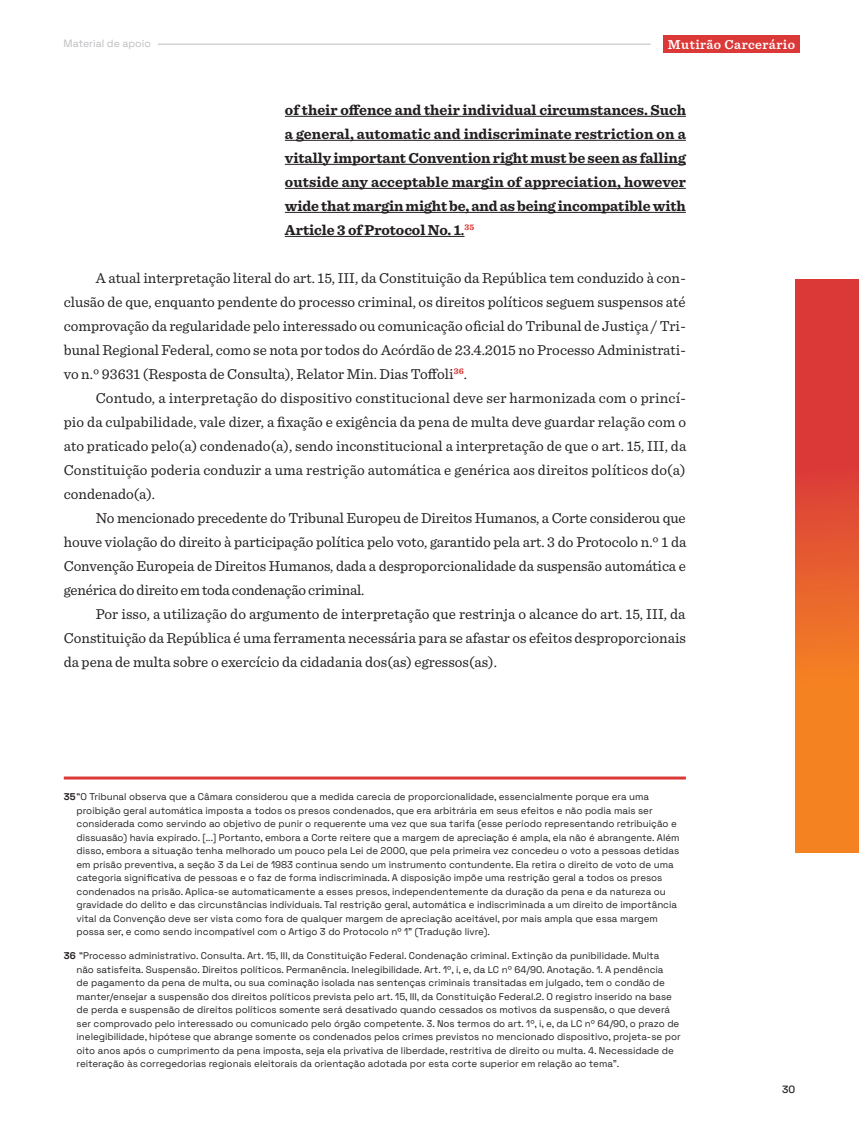
<style>
.page{position:relative;width:859px;height:1132px;background:#fff}
.page>*{position:absolute;margin:0;border:0;box-sizing:border-box;transform-origin:0 0}
._02_Texto_corrido_pa{font:15px/24px "Sentinel";color:#231f20;text-align:justify}
._000_notatxt{font:700 15px/24px "Sentinel";letter-spacing:-.01em;color:#231f20;text-align:justify}
.t1{font:600 13.5px "Sentinel";letter-spacing:.035em;color:#fff}
.t2{font:300 10.5px "Space Grotesk";color:#bcbdc0}
.t3{font:300 10.5px "Space Grotesk";color:#231f20}
._000_RODAPÉ{font:300 9.75px/13.5px "Space Grotesk";color:#231f20}
.s1{font-weight:600}
</style>
<div class="page">
<div style="left:663px;top:35px;width:137px;height:18px;background:#db3938"></div>
<hr style="left:158px;top:44px;width:493px;height:1px;background:#bcbdc0">
<svg style="left:795px;top:280px;width:64px;height:572px;background:#e75d2d"></svg>
<hr style="left:285px;top:116px;width:401px;height:1px;background:#231f20">
<hr style="left:285px;top:140px;width:401px;height:1px;background:#231f20">
<hr style="left:285px;top:164px;width:401px;height:1px;background:#231f20">
<hr style="left:285px;top:188px;width:401px;height:1px;background:#231f20">
<hr style="left:285px;top:212px;width:401px;height:1px;background:#231f20">
<hr style="left:285px;top:236px;width:180px;height:1px;background:#231f20">
<hr style="left:64px;top:776px;width:622px;height:3px;background:#db3938">
<p class="t2" style="left:64px;top:35px;width:89px">Material de apoio</p>
<h2 class="t1" style="left:668px;top:34px;width:129px">Mutirão Carcerário</h2>
<p class="_000_notatxt" style="left:285px;top:97px;width:403px">of their offence and their individual circumstances. Such a general, automatic and indiscriminate restriction on a vitally important Convention right must be seen as falling outside any acceptable margin of appreciation, however wide that margin might be, and as being incompatible with Article 3 of Protocol No. 1<span class="s1">.</span><sup>35</sup></p>
<p class="_02_Texto_corrido_pa" style="left:64px;top:265px;width:624px;text-indent:32px">A atual interpretação literal do art. 15, III, da Constituição da República tem conduzido à con&shy;clusão de que, enquanto pendente do processo criminal, os direitos políticos seguem suspensos até comprovação da regularidade pelo interessado ou comunicação oficial do Tribunal de Justiça / Tri&shy;bunal Regional Federal, como se nota por todos do Acórdão de 23.4.2015 no Processo Administrati&shy;vo n.º 93631 (Resposta de Consulta), Relator Min. Dias Toffoli<sup>36</sup>.</p>
<p class="_02_Texto_corrido_pa" style="left:64px;top:385px;width:624px;text-indent:32px">Contudo, a interpretação do dispositivo constitucional deve ser harmonizada com o princí&shy;pio da culpabilidade, vale dizer, a fixação e exigência da pena de multa deve guardar relação com o ato praticado pelo(a) condenado(a), sendo inconstitucional a interpretação de que o art. 15, III, da Constituição poderia conduzir a uma restrição automática e genérica aos direitos políticos do(a) condenado(a).</p>
<p class="_02_Texto_corrido_pa" style="left:64px;top:505px;width:624px;text-indent:32px">No mencionado precedente do Tribunal Europeu de Direitos Humanos, a Corte considerou que houve violação do direito à participação política pelo voto, garantido pela art. 3 do Protocolo n.º 1 da Convenção Europeia de Direitos Humanos, dada a desproporcionalidade da suspensão automática e genérica do direito em toda condenação criminal.</p>
<p class="_02_Texto_corrido_pa" style="left:64px;top:601px;width:624px;text-indent:32px">Por isso, a utilização do argumento de interpretação que restrinja o alcance do art. 15, III, da Constituição da República é uma ferramenta necessária para se afastar os efeitos desproporcionais da pena de multa sobre o exercício da cidadania dos(as) egressos(as).</p>
<p class="_000_RODAPÉ" style="left:77px;top:789px;width:604px;text-indent:-13px">35“O Tribunal observa que a Câmara considerou que a medida carecia de proporcionalidade, essencialmente porque era uma proibição geral automática imposta a todos os presos condenados, que era arbitrária em seus efeitos e não podia mais ser considerada como servindo ao objetivo de punir o requerente uma vez que sua tarifa (esse período representando retribuição e dissuasão) havia expirado. [...] Portanto, embora a Corte reitere que a margem de apreciação é ampla, ela não é abrangente. Além disso, embora a situação tenha melhorado um pouco pela Lei de 2000, que pela primeira vez concedeu o voto a pessoas detidas em prisão preventiva, a seção 3 da Lei de 1983 continua sendo um instrumento contundente. Ela retira o direito de voto de uma categoria significativa de pessoas e o faz de forma indiscriminada. A disposição impõe uma restrição geral a todos os presos condenados na prisão. Aplica-se automaticamente a esses presos, independentemente da duração da pena e da natureza ou gravidade do delito e das circunstâncias individuais. Tal restrição geral, automática e indiscriminada a um direito de importância vital da Convenção deve ser vista como fora de qualquer margem de apreciação aceitável, por mais ampla que essa margem possa ser, e como sendo incompatível com o Artigo 3 do Protocolo nº 1” (Tradução livre).</p>
<p class="_000_RODAPÉ" style="left:77px;top:948px;width:606px;text-indent:-13px">36 “Processo administrativo. Consulta. Art. 15, III, da Constituição Federal. Condenação criminal. Extinção da punibilidade. Multa<br>não satisfeita. Suspensão. Direitos políticos. Permanência. Inelegibilidade. Art. 1º, i, e, da LC nº 64/90. Anotação. 1. A pendência<br>de pagamento da pena de multa, ou sua cominação isolada nas sentenças criminais transitadas em julgado, tem o condão de manter/ensejar a suspensão dos direitos políticos prevista pelo art. 15, III, da Constituição Federal.2. O registro inserido na base de perda e suspensão de direitos políticos somente será desativado quando cessados os motivos da suspensão, o que deverá ser comprovado pelo interessado ou comunicado pelo órgão competente. 3. Nos termos do art. 1º, i, e, da LC nº 64/90, o prazo de inelegibilidade, hipótese que abrange somente os condenados pelos crimes previstos no mencionado dispositivo, projeta-se por oito anos após o cumprimento da pena imposta, seja ela privativa de liberdade, restritiva de direito ou multa. 4. Necessidade de reiteração às corregedorias regionais eleitorais da orientação adotada por esta corte superior em relação ao tema”.</p>
<p class="t3" style="left:782px;top:1081px;width:15px">30</p>
</div>
